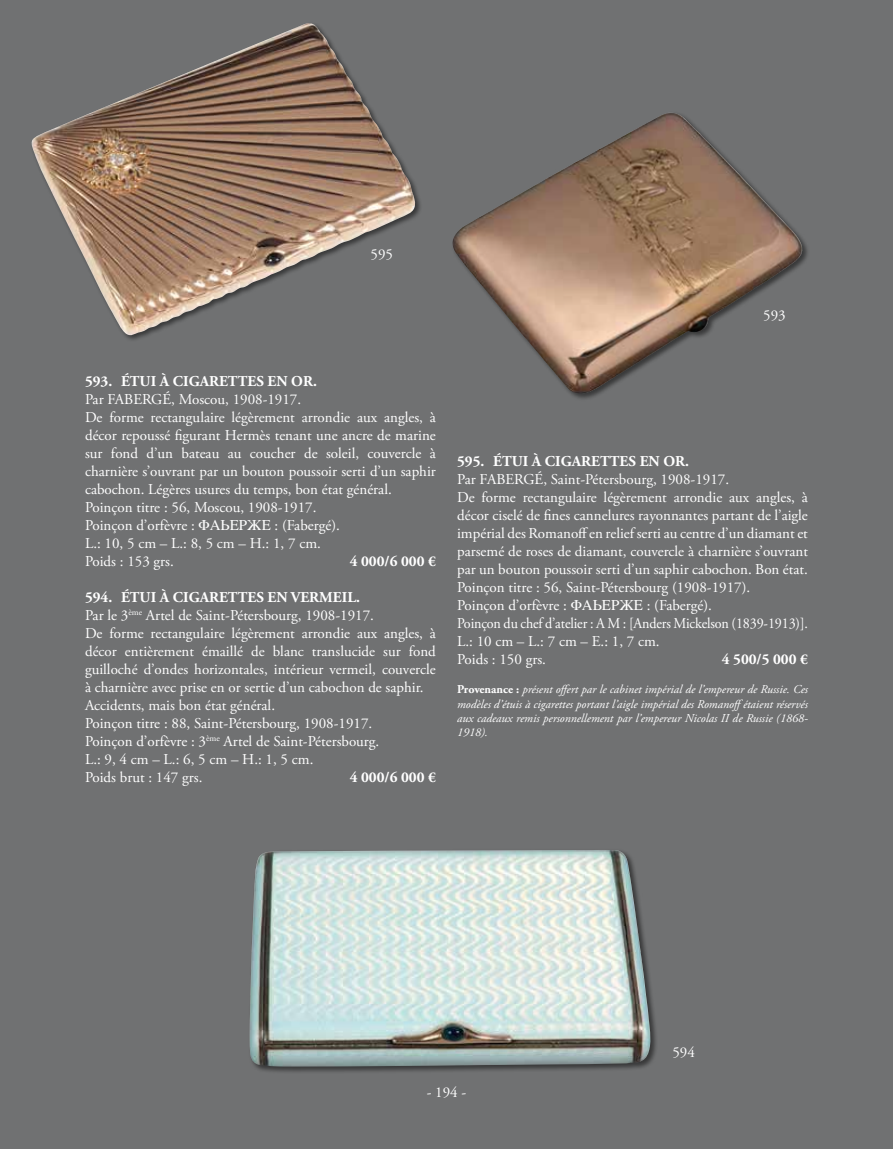
<style>
.page{position:relative;width:893px;height:1149px;background:#fff}
.page>*{position:absolute;margin:0;border:0;box-sizing:border-box;transform-origin:0 0}
.t1{font:15px/18px "Adobe Garamond Pro";color:#fff}
.t2{font:700 15px "Adobe Garamond Pro";color:#fff}
.t3{font:italic 12px/14.4px "Adobe Garamond Pro";color:#fff;text-align:justify}
.s1{font-family:"Times"}
.s2{font-weight:700}
.s3{font-weight:700;font-style:normal}
</style>
<div class="page">
<div style="left:0;top:0;width:893px;height:1148px;background:#707172"></div>
<img style="left:452px;top:113px;width:351px;height:283px">
<img style="left:31px;top:23px;width:385px;height:314px">
<div style="left:248px;top:848px;width:410px;height:225px;background:#000;opacity:.5"></div>
<img style="left:250px;top:849px;width:402px;height:217px">
<p class="t1" style="left:371px;top:245px;width:24px">595</p>
<p class="t2" style="left:85px;top:372px;width:38px">593. ÉTUI</p>
<p class="t2" style="left:160px;top:372px;width:34px">À CIGARETTES</p>
<p class="t2" style="left:268px;top:372px;width:51px">ENOR.</p>
<p class="t1" style="left:85px;top:391px;width:352px">Par FABERGÉ, Moscou, 1908-1917.<br>De forme rectangulaire légèrement arrondie aux angles, à décor repoussé figurant Hermès tenant une ancre de marine sur fond d’un bateau au coucher de soleil, couvercle à charnière s’ouvrant par un bouton poussoir serti d’un saphir cabochon. Légères usures du temps, bon état général.<br>Poinçon titre : 56, Moscou, 1908-1917.<br>Poinçon d’orfèvre : <span class="s1">ФАЬЕРЖЕ</span> : (Fabergé).<br>L.: 10, 5 cm – L.: 8, 5 cm – H.: 1, 7 cm.<br>Poids : 153 grs.</p>
<p class="t2" style="left:350px;top:552px;width:88px">4 000/6 000 €</p>
<p class="t2" style="left:85px;top:588px;width:38px">594. ÉTUI</p>
<p class="t2" style="left:160px;top:588px;width:34px">À CIGARETTES</p>
<p class="t2" style="left:268px;top:588px;width:34px">EN VERMEIL</p>
<p class="t1" style="left:85px;top:589px;width:352px;text-indent:271px"><span class="s2">.<br></span>Par le 3<sup>ème</sup> Artel de Saint-Pétersbourg, 1908-1917.<br>De forme rectangulaire légèrement arrondie aux angles, à décor entièrement émaillé de blanc translucide sur fond guilloché d’ondes horizontales, intérieur vermeil, couvercle à charnière avec prise en or sertie d’un cabochon de saphir.<br>Accidents, mais bon état général.<br>Poinçon titre : 88, Saint-Pétersbourg, 1908-1917.<br>Poinçon d’orfèvre : 3<sup>ème</sup> Artel de Saint-Pétersbourg.<br>L.: 9, 4 cm – L.: 6, 5 cm – H.: 1, 5 cm.<br>Poids brut : 147 grs.</p>
<p class="t2" style="left:350px;top:768px;width:88px">4 000/6 000 €</p>
<p class="t1" style="left:763px;top:307px;width:24px">593</p>
<p class="t2" style="left:457px;top:452px;width:38px">595. ÉTUI</p>
<p class="t2" style="left:532px;top:452px;width:34px">À CIGARETTES</p>
<p class="t2" style="left:640px;top:452px;width:51px">ENOR.</p>
<p class="t1" style="left:457px;top:471px;width:352px">Par FABERGÉ, Saint-Pétersbourg, 1908-1917.<br>De forme rectangulaire légèrement arrondie aux angles, à décor ciselé de fines cannelures rayonnantes partant de l’aigle impérial des Romanoff en relief serti au centre d’un diamant et parsemé de roses de diamant, couvercle à charnière s’ouvrant par un bouton poussoir serti d’un saphir cabochon. Bon état.<br>Poinçon titre : 56, Saint-Pétersbourg (1908-1917).<br>Poinçon d’orfèvre : <span class="s1">ФАЬЕРЖЕ</span> : (Fabergé).<br>Poinçon du chef d’atelier : A M : [Anders Mickelson (1839-1913)].<br>L.: 10 cm – L.: 7 cm – E.: 1, 7 cm.<br>Poids : 150 grs.</p>
<p class="t2" style="left:722px;top:650px;width:88px">4 500/5 000 €</p>
<p class="t3" style="left:457px;top:682px;width:352px"><span class="s3">Provenance :</span> présent offert par le cabinet impérial de l’empereur de Russie. Ces modèles d’étuis à cigarettes portant l’aigle impérial des Romanoffétaient réservés aux cadeaux remis personnellement par l’empereur Nicolas II de Russie (1868- 1918).</p>
<p class="t1" style="left:672px;top:1043px;width:24px">594</p>
<p class="t1" style="left:427px;top:1083px;width:41px">- 194 -</p>
</div>
